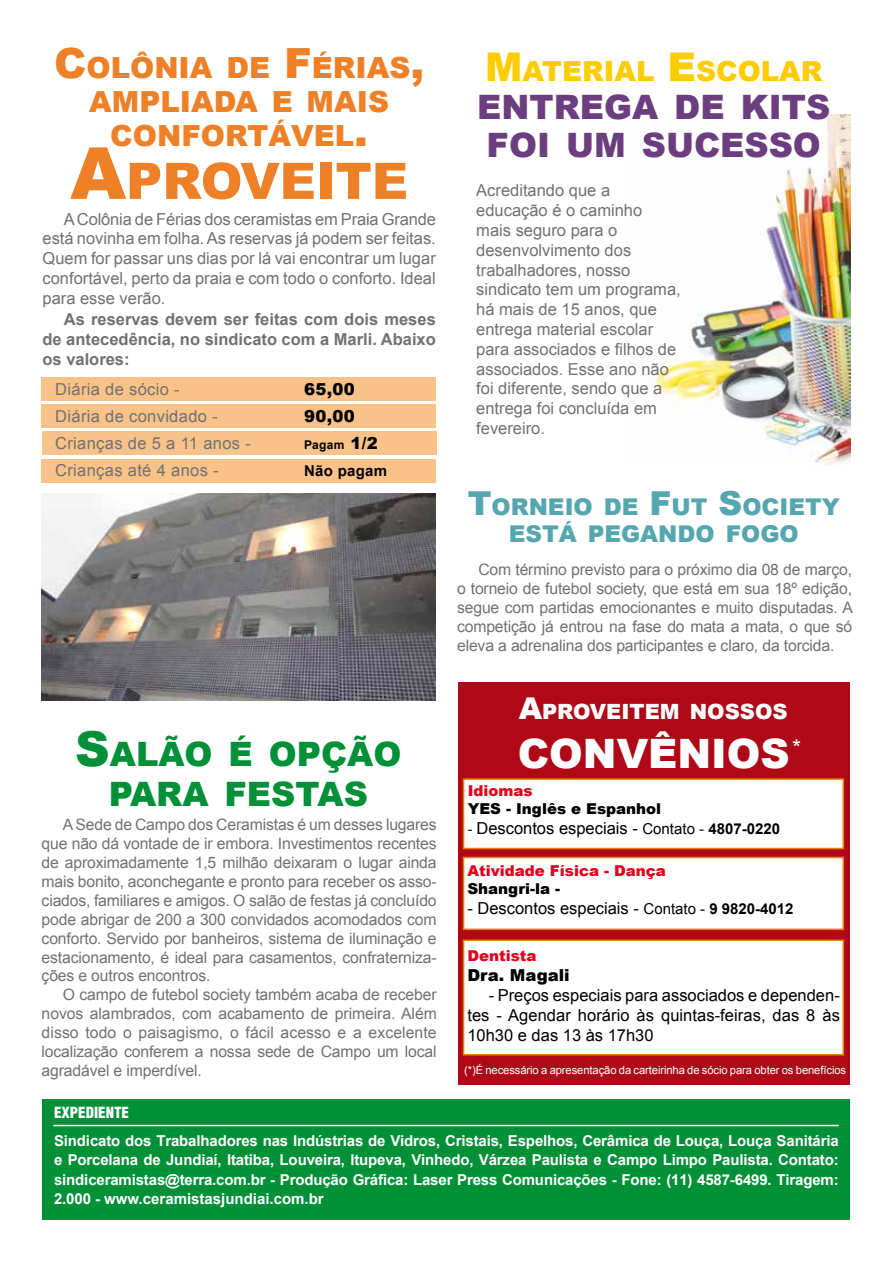
<style>
.page{position:relative;width:893px;height:1263px;background:#fff}
.page>*{position:absolute;margin:0;border:0;box-sizing:border-box;transform-origin:0 0}
.t1{font:900 50.25px "Arial";color:#ee8027}
.t2{font:900 40.5px "Arial";color:#fff}
.t3{font:900 33.6px/37.5px "Arial";color:#6c3e7f}
.t4{font:900 33.6px/40.5px "Arial";color:#009037;text-align:center}
.t5{font:900 29.1px/34.2px "Arial";color:#ee8027;text-align:center}
.t6{font:900 27.75px "Arial";color:#fecc00}
.t7{font:23.25px "Arial";color:#fff}
.t8{font:900 23.1px/27px "Arial";color:#56a6af;text-align:center}
.t9{font:900 21px "Arial";color:#fff}
.t10{font:16.5px/19.8px "Arial";color:#707172;text-align:justify}
.t11{font:16.5px/19.8px "Arial";color:#000;text-align:justify}
.t12{font:700 16.5px/19.8px "Arial";color:#707172;text-align:justify}
.t13{font:16.5px "Arial";letter-spacing:.02em;color:#707172}
.t14{font:900 16.5px "Arial";letter-spacing:.015em;color:#000}
.t15{font:15.75px/18.9px "Arial";letter-spacing:-.01em;color:#707172;text-align:justify}
.t16{font:700 15px/19.5px "Arial";color:#fff;text-align:justify}
.t17{font:900 15px "Arial";color:#e2001a}
.t18{font:900 15px "Arial";color:#000}
.t19{font:15px "Switzerland Cond Black Plain";color:#fff}
.t20{font:700 15px "Arial";letter-spacing:.02em;color:#000}
.t21{font:700 12px "Arial";letter-spacing:.02em;color:#000}
.t22{font:11.25px "Arial";letter-spacing:-.01em;color:#fff}
.s1{font-size:41.55px}
.s2{font-size:39.6px}
.s3{font-size:71.85px}
.s4{font-weight:900;font-size:16.5px}
.s5{font-size:33px}
.s6{font-size:48px}
.s7{font-size:30px}
.s8{font-size:14.25px}
.s9{font-size:15px}
.s10{font-weight:700;font-size:15px}
</style>
<div class="page">
<div style="left:42px;top:377px;width:394px;height:24px;background:#f9c289"></div>
<div style="left:42px;top:460px;width:394px;height:23px;background:#f9c289"></div>
<div style="left:42px;top:404px;width:394px;height:23px;background:#f9c289"></div>
<div style="left:43px;top:431px;width:394px;height:24px;background:#f9c289"></div>
<div style="left:43px;top:1099px;width:807px;height:120px;background:#009037"></div>
<hr style="left:53px;top:1125px;width:786px;height:1px;background:#fff">
<div style="left:458px;top:682px;width:392px;height:402px;background:#af0917"></div>
<div style="left:463px;top:857px;width:381px;height:73px;background:#fff;border:2px solid #ee7f00"></div>
<div style="left:463px;top:939px;width:381px;height:116px;background:#fff;border:2px solid #ee7f00"></div>
<div style="left:463px;top:778px;width:381px;height:71px;background:#fff;border:2px solid #ee7f00"></div>
<img style="left:646px;top:115px;width:204px;height:350px">
<img style="left:42px;top:494px;width:393px;height:206px">
<h3 class="t5" style="left:54px;top:49px;width:372px"><span class="s1">C</span>OLÔNIA DE <span class="s1">F</span>ÉRIAS<span class="s1">,<br></span>AMPLIADA E MAIS<br>CONFORTÁVEL<span class="s1">.</span></h3>
<h3 class="t6" style="left:485px;top:51px;width:339px"><span class="s2">M</span>ATERIAL <span class="s2">E</span>SCOLAR</h3>
<h3 class="t3" style="left:477px;top:88px;width:355px">ENTREGA DE KITS<br>FOI UM SUCESSO</h3>
<p class="t10" style="left:476px;top:181px;width:206px;text-align:left">Acreditando que a educação é o caminho mais seguro para o desenvolvimento dos trabalhadores, nosso sindicato tem um programa, há mais de 15 anos, que entrega material escolar para associados e filhos de associados. Esse ano não foi diferente, sendo que a entrega foi concluída em fevereiro.</p>
<h1 class="t1" style="left:70px;top:144px;width:339px"><span class="s3">A</span>PROVEITE</h1>
<p class="t10" style="left:43px;top:209px;width:395px;text-indent:21px">A Colônia de Férias dos ceramistas em Praia Grande está novinha em folha. As reservas já podem ser feitas.<br>Quem for passar uns dias por lá vai encontrar um lugar confortável, perto da praia e com todo o conforto. Ideal para esse verão.</p>
<p class="t12" style="left:43px;top:310px;width:395px;text-indent:21px">As reservas devem ser feitas com dois meses de antecedência, no sindicato com a Marli. Abaixo os valores:</p>
<p class="t13" style="left:55px;top:379px;width:126px">Diária de sócio -</p>
<p class="t14" style="left:304px;top:377px;width:52px">65,00</p>
<p class="t13" style="left:55px;top:406px;width:164px">Diária de convidado -</p>
<p class="t14" style="left:304px;top:404px;width:52px">90,00</p>
<p class="t13" style="left:55px;top:433px;width:197px">Crianças de 5 a 11 anos -</p>
<p class="t21" style="left:304px;top:437px;width:75px">Pagam <span class="s4">1/2</span></p>
<p class="t13" style="left:55px;top:460px;width:165px">Crianças até 4 anos -</p>
<p class="t20" style="left:304px;top:461px;width:85px">Não pagam</p>
<h3 class="t8" style="left:468px;top:492px;width:374px"><span class="s5">T</span>ORNEIO DE <span class="s5">F</span>UT <span class="s5">S</span>OCIETY<br>ESTÁ PEGANDO FOGO</h3>
<p class="t15" style="left:457px;top:560px;width:397px;text-indent:21px">Com término previsto para o próximo dia 08 de março, o torneio de futebol society, que está em sua 18º edição, segue com partidas emocionantes e muito disputadas. A competição já entrou na fase do mata a mata, o que só eleva a adrenalina dos participantes e claro, da torcida.</p>
<h3 class="t4" style="left:75px;top:732px;width:328px"><span class="s6">S</span>ALÃO É OPÇÃO<br>PARA FESTAS</h3>
<p class="t15" style="left:42px;top:815px;width:397px;text-indent:21px">A Sede de Campo dos Ceramistas é um desses lugares que não dá vontade de ir embora. Investimentos recentes de aproximadamente 1,5 milhão deixaram o lugar ainda mais bonito, aconchegante e pronto para receber os asso&shy;ciados, familiares e amigos. O salão de festas já concluído pode abrigar de 200 a 300 convidados acomodados com conforto. Servido por banheiros, sistema de iluminação e estacionamento, é ideal para casamentos, confraterniza&shy;ções e outros encontros.</p>
<p class="t15" style="left:42px;top:985px;width:397px;text-indent:21px">O campo de futebol society também acaba de receber novos alambrados, com acabamento de primeira. Além disso todo o paisagismo, o fácil acesso e a excelente localização conferem a nossa sede de Campo um local agradável e imperdível.</p>
<h3 class="t9" style="left:519px;top:696px;width:270px"><span class="s7">A</span>PROVEITEM NOSSOS</h3>
<h2 class="t2" style="left:518px;top:724px;width:274px">CONVÊNIOS</h2>
<p class="t17" style="left:468px;top:780px;width:67px">Idiomas</p>
<p class="t18" style="left:468px;top:798px;width:195px">YES - Inglês e Espanhol</p>
<p class="t11" style="left:468px;top:819px;width:314px"><span class="s8">-</span> Descontos especiais - <span class="s9">Contato -</span> <span class="s10">4807-0220</span></p>
<p class="t17" style="left:467px;top:860px;width:200px">Atividade Física - Dança</p>
<p class="t18" style="left:467px;top:878px;width:94px">Shangri-la -</p>
<p class="t11" style="left:467px;top:898px;width:328px">- Descontos especiais - <span class="s9">Contato -</span> <span class="s10">9 9820-4012</span></p>
<p class="t17" style="left:467px;top:945px;width:71px">Dentista</p>
<p class="t14" style="left:467px;top:963px;width:104px">Dra. Magali</p>
<p class="t11" style="left:467px;top:985px;width:374px;text-indent:21px">- Preços especiais para associados e dependen&shy;tes - Agendar horário às quintas-feiras, das 8 às 10h30 e das 13 às 17h30</p>
<p class="t22" style="left:464px;top:1063px;width:383px">(*)É necessário a apresentação da carteirinha de sócio para obter os benefícios</p>
<h3 class="t7" style="left:792px;top:732px;width:11px">*</h3>
<p class="t19" style="left:54px;top:1103px;width:77px">EXPEDIENTE</p>
<p class="t16" style="left:54px;top:1131px;width:786px">Sindicato dos Trabalhadores nas Indústrias de Vidros, Cristais, Espelhos, Cerâmica de Louça, Louça Sanitária e Porcelana de Jundiaí, Itatiba, Louveira, Itupeva, Vinhedo, Várzea Paulista e Campo Limpo Paulista. Contato: sindiceramistas@terra.com.br - Produção Gráfica: Laser Press Comunicações - Fone: (11) 4587-6499. Tiragem:<br>2.000 - www.ceramistasjundiai.com.br</p>
</div>
